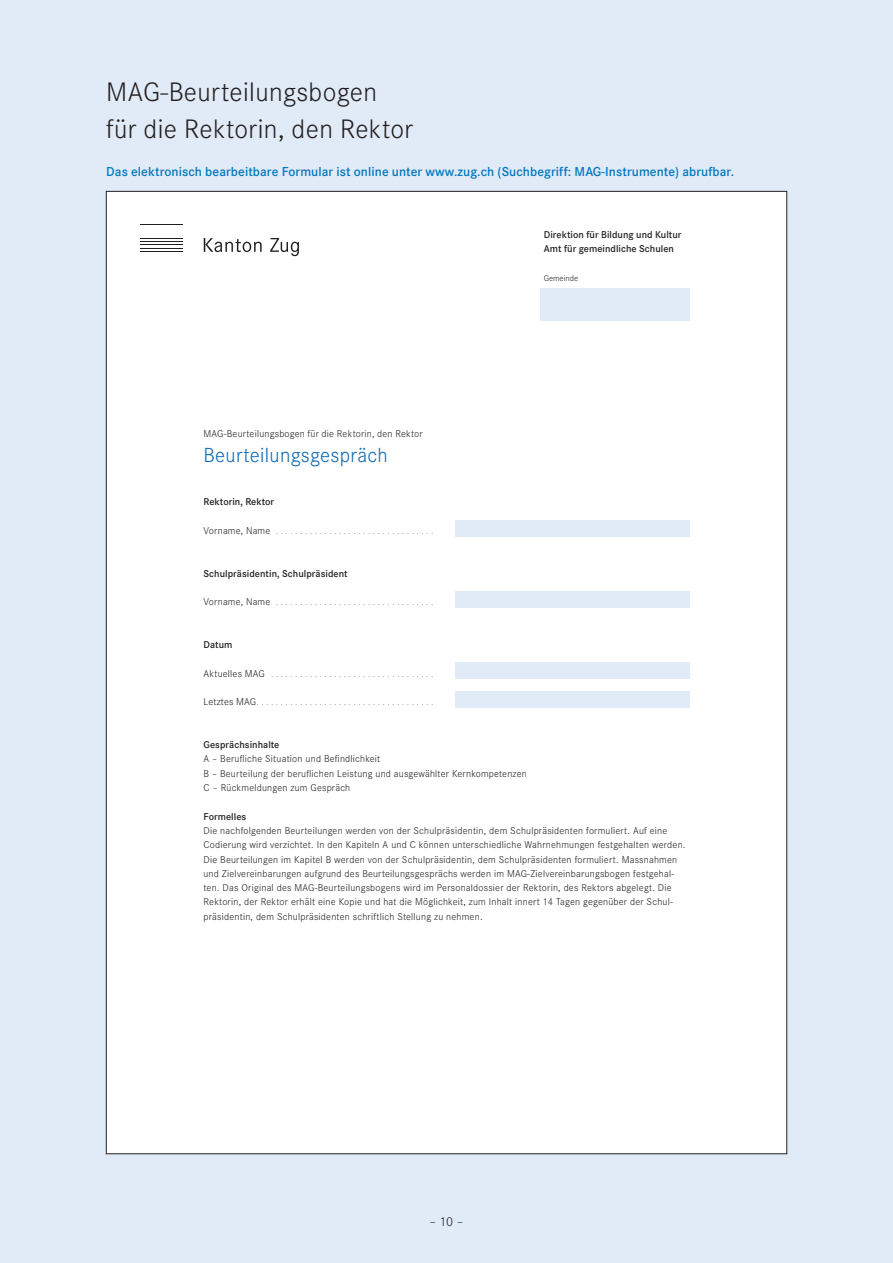
<style>
.page{position:relative;width:893px;height:1263px;background:#e1ebf7}
.page>*{position:absolute;margin:0;border:0;box-sizing:border-box;transform-origin:0 0}
.t1{font:300 27.75px/37.5px "Corporate S";letter-spacing:.015em;color:#231f20}
.t2{font:300 21.15px "Corporate S";letter-spacing:.015em;color:#0f6ab5}
.t3{font:600 13.5px "Corporate S";letter-spacing:.005em;color:#0078c0}
.t4{font:300 13.5px "Corporate S";color:#231f20}
.t5{font:300 10.35px/14.2px "Corporate S";letter-spacing:.02em;color:#231f20}
.t6{font:600 10.35px/14.2px "Corporate S";letter-spacing:.005em;color:#231f20}
.t7{font:300 8.55px "Corporate S";letter-spacing:.005em;color:#231f20}
.t8{font:300 6.9px "Corporate S";color:#231f20}
.s1{font-size:10.35px}
</style>
<div class="page">
<div style="left:106px;top:191px;width:681px;height:963px;background:#fff"></div>
<div style="left:455px;top:520px;width:235px;height:16px;background:#e1ebf7"></div>
<div style="left:455px;top:591px;width:235px;height:17px;background:#e1ebf7"></div>
<div style="left:455px;top:663px;width:235px;height:16px;background:#e1ebf7"></div>
<div style="left:455px;top:691px;width:235px;height:17px;background:#e1ebf7"></div>
<svg style="left:204px;top:238px;width:95px;height:18px"></svg>
<hr style="left:140px;top:224px;width:43px;height:1px;background:#231f20">
<hr style="left:140px;top:238px;width:43px;height:1px;background:#231f20">
<hr style="left:140px;top:241px;width:43px;height:1px;background:#231f20">
<hr style="left:140px;top:244px;width:43px;height:1px;background:#231f20">
<hr style="left:140px;top:248px;width:43px;height:1px;background:#231f20">
<hr style="left:140px;top:251px;width:43px;height:1px;background:#231f20">
<div style="left:540px;top:289px;width:149px;height:32px;background:#e1ebf7"></div>
<h1 class="t1" style="left:106px;top:73px;width:308px">MAG-Beurteilungsbogen für die Rektorin, den Rektor</h1>
<h3 class="t3" style="left:106px;top:164px;width:629px">Das elektronisch bearbeitbare Formular ist online unter www.zug.ch (Suchbegriff: MAG-Instrumente) abrufbar.</h3>
<p class="t6" style="left:544px;top:227px;width:139px">Direktion für Bildung und Kultur<br>Amt für gemeindliche Schulen</p>
<p class="t7" style="left:544px;top:273px;width:36px">Gemeinde</p>
<p class="t5" style="left:203px;top:427px;width:221px">MAG-Beurteilungsbogen für die Rektorin, den Rektor</p>
<h2 class="t2" style="left:203px;top:443px;width:186px">Beurteilungsgespräch</h2>
<p class="t6" style="left:203px;top:495px;width:72px">Rektorin, Rektor</p>
<p class="t8" style="left:203px;top:528px;width:231px"><span class="s1">Vorname, Name</span> .................................</p>
<p class="t6" style="left:203px;top:566px;width:146px">Schulpräsidentin, Schulpräsident</p>
<p class="t8" style="left:203px;top:599px;width:231px"><span class="s1">Vorname, Name</span> .................................</p>
<p class="t6" style="left:203px;top:638px;width:30px">Datum</p>
<p class="t8" style="left:203px;top:670px;width:231px"><span class="s1">Aktuelles MAG</span> ..................................</p>
<p class="t8" style="left:203px;top:699px;width:231px"><span class="s1">Letztes MAG</span>.....................................</p>
<p class="t6" style="left:203px;top:738px;width:77px">Gesprächsinhalte</p>
<p class="t5" style="left:203px;top:752px;width:325px">A – Berufliche Situation und Befindlichkeit<br>B – Beurteilung der beruflichen Leistung und ausgewählter Kernkompetenzen<br>C – Rückmeldungen zum Gespräch</p>
<p class="t6" style="left:203px;top:809px;width:44px">Formelles</p>
<p class="t5" style="left:203px;top:823px;width:484px">Die nachfolgenden Beurteilungen werden von der Schulpräsidentin, dem Schulpräsidenten formuliert. Auf eine Codierung wird verzichtet. In den Kapiteln A und C können unterschiedliche Wahrnehmungen festgehalten werden.<br>Die Beurteilungen im Kapitel B werden von der Schulpräsidentin, dem Schulpräsidenten formuliert. Massnahmen und Zielvereinbarungen aufgrund des Beurteilungsgesprächs werden im MAG-Zielvereinbarungsbogen festgehal&shy;ten. Das Original des MAG-Beurteilungsbogens wird im Personaldossier der Rektorin, des Rektors abgelegt. Die Rektorin, der Rektor erhält eine Kopie und hat die Möglichkeit, zum Inhalt innert 14 Tagen gegenüber der Schul&shy;präsidentin, dem Schulpräsidenten schriftlich Stellung zu nehmen.</p>
<h3 class="t4" style="left:429px;top:1214px;width:36px">– 10 –</h3>
</div>
